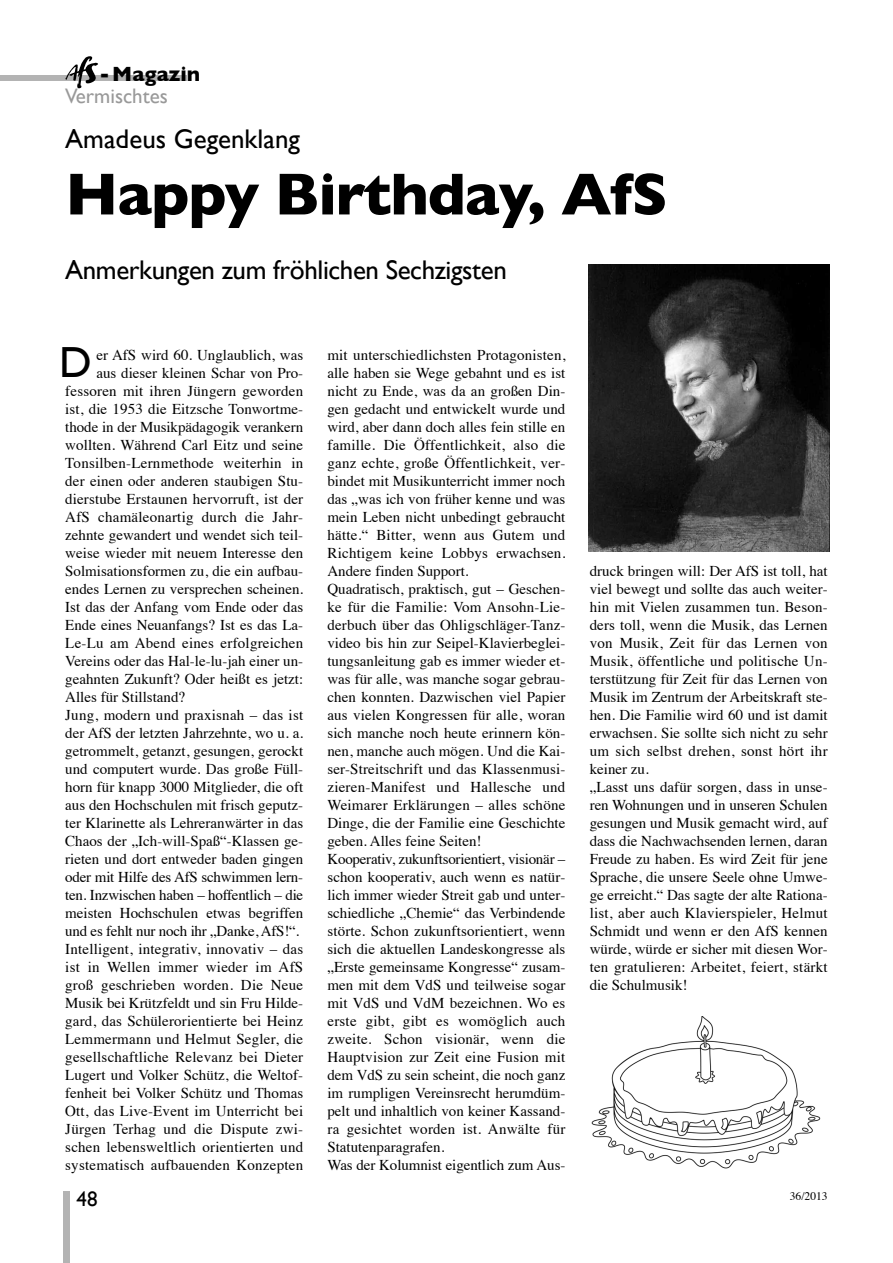
<style>
.page{position:relative;width:893px;height:1263px;background:#fff}
.page>*{position:absolute;margin:0;border:0;box-sizing:border-box;transform-origin:0 0}
.t1{font:700 60px "Gill Sans";letter-spacing:-.02em;color:#000}
.t2{font:43.5px "Gill Sans";color:#000}
.t3{font:27px "Gill Sans";letter-spacing:-.015em;color:#000}
.t4{font:21px "Gill Sans";color:#999}
.t5{font:700 21px "Gill Sans";color:#000}
.t6{font:21px "Gill Sans";color:#000}
.t7{font:15px/18px "Times";color:#000}
.t8{font:11.55px "Times";color:#000}
</style>
<div class="page">
<div style="left:0;top:75px;width:186px;height:6px;background:#b3b3b3"></div>
<img style="left:65px;top:56px;width:33px;height:32px">
<div style="left:64px;top:1191px;width:6px;height:72px;background:#b3b3b3"></div>
<img style="left:591px;top:1016px;width:230px;height:153px">
<img style="left:588px;top:264px;width:241px;height:287px">
<h3 class="t5" style="left:99px;top:62px;width:102px">-Magazin</h3>
<h3 class="t4" style="left:65px;top:84px;width:104px">Vermischtes</h3>
<h3 class="t3" style="left:65px;top:123px;width:236px">Amadeus Gegenklang</h3>
<h1 class="t1" style="left:65px;top:159px;width:604px">Happy Birthday, AfS</h1>
<h3 class="t3" style="left:65px;top:255px;width:443px">Anmerkungen zum fröhlichen Sechzigsten</h3>
<h2 class="t2" style="left:59px;top:337px;width:34px">D</h2>
<p class="t7" style="left:96px;top:347px;width:208px">er AfS wird 60. Unglaublich, was</p>
<p class="t7" style="left:96px;top:365px;width:208px">aus dieser kleinen Schar von Pro-</p>
<p class="t7" style="left:65px;top:383px;width:239px">fessoren mit ihren Jüngern geworden</p>
<p class="t7" style="left:65px;top:401px;width:239px">ist, die 1953 die Eitzsche Tonwortme-</p>
<p class="t7" style="left:65px;top:419px;width:239px">thode in der Musikpädagogik verankern</p>
<p class="t7" style="left:65px;top:437px;width:239px">wollten. Während Carl Eitz und seine</p>
<p class="t7" style="left:65px;top:455px;width:239px">Tonsilben-Lernmethode weiterhin in</p>
<p class="t7" style="left:65px;top:473px;width:239px">der einen oder anderen staubigen Stu-</p>
<p class="t7" style="left:65px;top:491px;width:239px">dierstube Erstaunen hervorruft, ist der</p>
<p class="t7" style="left:65px;top:509px;width:239px">AfS chamäleonartig durch die Jahr-</p>
<p class="t7" style="left:65px;top:527px;width:239px">zehnte gewandert und wendet sich teil-</p>
<p class="t7" style="left:65px;top:545px;width:239px">weise wieder mit neuem Interesse den</p>
<p class="t7" style="left:65px;top:563px;width:239px">Solmisationsformen zu, die ein aufbau-</p>
<p class="t7" style="left:65px;top:581px;width:239px">endes Lernen zu versprechen scheinen.</p>
<p class="t7" style="left:65px;top:599px;width:239px">Ist das der Anfang vom Ende oder das</p>
<p class="t7" style="left:65px;top:617px;width:239px">Ende eines Neuanfangs? Ist es das La-</p>
<p class="t7" style="left:65px;top:635px;width:239px">Le-Lu am Abend eines erfolgreichen</p>
<p class="t7" style="left:65px;top:653px;width:239px">Vereins oder das Hal-le-lu-jah einer un-</p>
<p class="t7" style="left:65px;top:671px;width:239px">geahnten Zukunft? Oder heißt es jetzt:</p>
<p class="t7" style="left:65px;top:689px;width:121px">Alles für Stillstand?</p>
<p class="t7" style="left:65px;top:707px;width:239px">Jung, modern und praxisnah – das ist</p>
<p class="t7" style="left:65px;top:725px;width:239px">der AfS der letzten Jahrzehnte, wo u. a.</p>
<p class="t7" style="left:65px;top:743px;width:239px">getrommelt, getanzt, gesungen, gerockt</p>
<p class="t7" style="left:65px;top:761px;width:239px">und computert wurde. Das große Füll-</p>
<p class="t7" style="left:65px;top:779px;width:239px">horn für knapp 3000 Mitglieder, die oft</p>
<p class="t7" style="left:65px;top:797px;width:239px">aus den Hochschulen mit frisch geputz-</p>
<p class="t7" style="left:65px;top:815px;width:239px">ter Klarinette als Lehreranwärter in das</p>
<p class="t7" style="left:65px;top:833px;width:239px">Chaos der „Ich-will-Spaß“-Klassen ge-</p>
<p class="t7" style="left:65px;top:851px;width:239px">rieten und dort entweder baden gingen</p>
<p class="t7" style="left:65px;top:869px;width:239px">oder mit Hilfe des AfS schwimmen lern-</p>
<p class="t7" style="left:65px;top:887px;width:239px">ten. Inzwischen haben – hoffentlich – die</p>
<p class="t7" style="left:65px;top:905px;width:239px">meisten Hochschulen etwas begriffen</p>
<p class="t7" style="left:65px;top:923px;width:236px">und es fehlt nur noch ihr „Danke, AfS!“.</p>
<p class="t7" style="left:65px;top:941px;width:239px">Intelligent, integrativ, innovativ – das</p>
<p class="t7" style="left:65px;top:959px;width:239px">ist in Wellen immer wieder im AfS</p>
<p class="t7" style="left:65px;top:977px;width:239px">groß geschrieben worden. Die Neue</p>
<p class="t7" style="left:65px;top:995px;width:239px">Musik bei Krützfeldt und sin Fru Hilde-</p>
<p class="t7" style="left:65px;top:1013px;width:239px">gard, das Schülerorientierte bei Heinz</p>
<p class="t7" style="left:65px;top:1031px;width:239px">Lemmermann und Helmut Segler, die</p>
<p class="t7" style="left:65px;top:1049px;width:239px">gesellschaftliche Relevanz bei Dieter</p>
<p class="t7" style="left:65px;top:1067px;width:239px">Lugert und Volker Schütz, die Weltof-</p>
<p class="t7" style="left:65px;top:1085px;width:239px">fenheit bei Volker Schütz und Thomas</p>
<p class="t7" style="left:65px;top:1103px;width:239px">Ott, das Live-Event im Unterricht bei</p>
<p class="t7" style="left:65px;top:1121px;width:239px">Jürgen Terhag und die Dispute zwi-</p>
<p class="t7" style="left:65px;top:1139px;width:239px">schen lebensweltlich orientierten und</p>
<p class="t7" style="left:65px;top:1157px;width:239px">systematisch aufbauenden Konzepten</p>
<p class="t7" style="left:327px;top:347px;width:239px">mit unterschiedlichsten Protagonisten, alle haben sie Wege gebahnt und es ist nicht zu Ende, was da an großen Din&shy;gen gedacht und entwickelt wurde und wird, aber dann doch alles fein stille en famille. Die Öffentlichkeit, also die ganz echte, große Öffentlichkeit, ver&shy;bindet mit Musikunterricht immer noch das „was ich von früher kenne und was mein Leben nicht unbedingt gebraucht hätte.“ Bitter, wenn aus Gutem und Richtigem keine Lobbys erwachsen.<br>Andere finden Support.<br>Quadratisch, praktisch, gut – Geschen&shy;ke für die Familie: Vom Ansohn-Lie&shy;derbuch über das Ohligschläger-Tanz&shy;video bis hin zur Seipel-Klavierbeglei&shy;tungsanleitung gab es immer wieder et&shy;was für alle, was manche sogar gebrau&shy;chen konnten. Dazwischen viel Papier aus vielen Kongressen für alle, woran sich manche noch heute erinnern kön&shy;nen, manche auch mögen. Und die Kai&shy;ser-Streitschrift und das Klassenmusi&shy;zieren-Manifest und Hallesche und Weimarer Erklärungen – alles schöne Dinge, die der Familie eine Geschichte geben. Alles feine Seiten!<br>Kooperativ, zukunftsorientiert, visionär – schon kooperativ, auch wenn es natür&shy;lich immer wieder Streit gab und unter&shy;schiedliche „Chemie“ das Verbindende störte. Schon zukunftsorientiert, wenn sich die aktuellen Landeskongresse als „Erste gemeinsame Kongresse“ zusam&shy;men mit dem VdS und teilweise sogar mit VdS und VdM bezeichnen. Wo es erste gibt, gibt es womöglich auch zweite. Schon visionär, wenn die Hauptvision zur Zeit eine Fusion mit dem VdS zu sein scheint, die noch ganz im rumpligen Vereinsrecht herumdüm&shy;pelt und inhaltlich von keiner Kassand&shy;ra gesichtet worden ist. Anwälte für Statutenparagrafen.<br>Was der Kolumnist eigentlich zum Aus-</p>
<p class="t7" style="left:590px;top:563px;width:239px">druck bringen will: Der AfS ist toll, hat viel bewegt und sollte das auch weiter&shy;hin mit Vielen zusammen tun. Beson&shy;ders toll, wenn die Musik, das Lernen von Musik, Zeit für das Lernen von Musik, öffentliche und politische Un&shy;terstützung für Zeit für das Lernen von Musik im Zentrum der Arbeitskraft ste&shy;hen. Die Familie wird 60 und ist damit erwachsen. Sie sollte sich nicht zu sehr um sich selbst drehen, sonst hört ihr keiner zu.<br>„Lasst uns dafür sorgen, dass in unse&shy;ren Wohnungen und in unseren Schulen gesungen und Musik gemacht wird, auf dass die Nachwachsenden lernen, daran Freude zu haben. Es wird Zeit für jene Sprache, die unsere Seele ohne Umwe&shy;ge erreicht.“ Das sagte der alte Rationa&shy;list, aber auch Klavierspieler, Helmut Schmidt und wenn er den AfS kennen würde, würde er sicher mit diesen Wor&shy;ten gratulieren: Arbeitet, feiert, stärkt die Schulmusik!</p>
<h3 class="t6" style="left:77px;top:1187px;width:23px">48</h3>
<p class="t8" style="left:790px;top:1191px;width:39px">36/2013</p>
</div>
